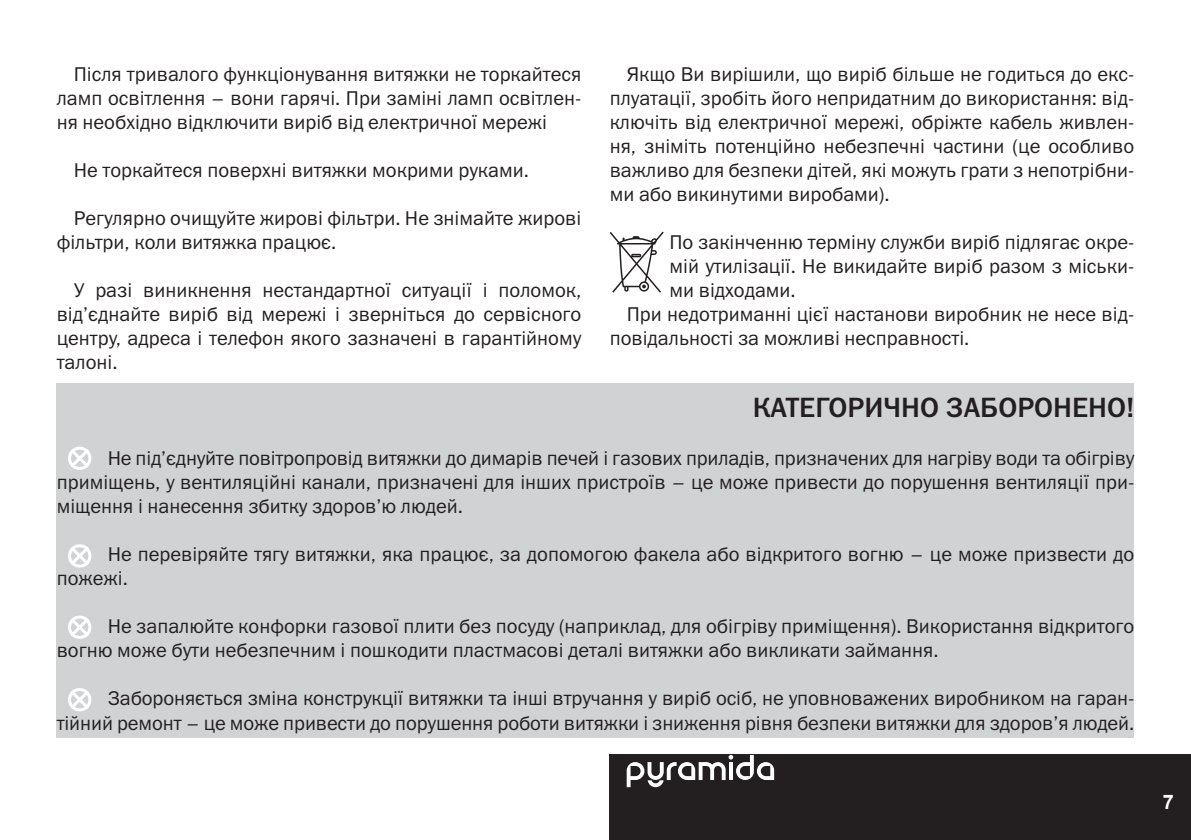
<style>
.page{position:relative;width:1191px;height:840px;background:#fff}
.page>*{position:absolute;margin:0;border:0;box-sizing:border-box;transform-origin:0 0}
.Main_text{font:28px "Franklin Gothic Medium C";color:#231f20}
.Main_text-2{font:20px/24px "Franklin Gothic Book C";color:#231f20;text-align:justify}
.Main_text_0{font:20px/24px "Franklin Gothic Book C";color:#231f20;text-align:justify}
.t1{font:700 20px "Arial";color:#fff}
</style>
<div class="page">
<div style="left:57px;top:383px;width:1077px;height:354px;background:#d1d2d4"></div>
<div style="left:609px;top:754px;width:582px;height:85px;background:#231f20"></div>
<svg style="left:626px;top:754px;width:148px;height:32px"></svg>
<svg style="left:68px;top:446px;width:23px;height:23px"></svg>
<svg style="left:68px;top:544px;width:23px;height:23px"></svg>
<svg style="left:68px;top:615px;width:23px;height:23px"></svg>
<svg style="left:68px;top:688px;width:23px;height:23px"></svg>
<svg style="left:609px;top:231px;width:55px;height:61px"></svg>
<p class="Main_text-2" style="left:57px;top:62px;width:526px;text-indent:17px">Після тривалого функціонування витяжки не торкайтеся ламп освітлення – вони гарячі. При заміні ламп освітлен&shy;ня необхідно відключити виріб від електричної мережі</p>
<p class="Main_text-2" style="left:74px;top:158px;width:457px">Не торкайтеся поверхні витяжки мокрими руками.</p>
<p class="Main_text-2" style="left:57px;top:206px;width:526px;text-indent:17px">Регулярно очищуйте жирові фільтри. Не знімайте жирові фільтри, коли витяжка працює.</p>
<p class="Main_text-2" style="left:57px;top:278px;width:526px;text-indent:17px">У разі виникнення нестандартної ситуації і поломок, від’єднайте виріб від мережі і зверніться до сервісного центру, адреса і телефон якого зазначені в гарантійному талоні.</p>
<p class="Main_text-2" style="left:609px;top:62px;width:526px;text-indent:17px">Якщо Ви вирішили, що виріб більше не годиться до екс&shy;плуатації, зробіть його непридатним до використання: від&shy;ключіть від електричної мережі, обріжте кабель живлен&shy;ня, зніміть потенційно небезпечні частини (це особливо важливо для безпеки дітей, які можуть грати з непотрібни&shy;ми або викинутими виробами).</p>
<p class="Main_text_0" style="left:669px;top:230px;width:466px">По закінченню терміну служби виріб підлягає окре&shy;мій утилізації. Не викидайте виріб разом з міськи&shy;ми відходами.</p>
<p class="Main_text-2" style="left:609px;top:302px;width:526px;text-indent:17px">При недотриманні цієї настанови виробник не несе від&shy;повідальності за можливі несправності.</p>
<p class="Main_text" style="left:753px;top:392px;width:383px">КАТЕГОРИЧНО ЗАБОРОНЕНО!</p>
<p class="Main_text-2" style="left:57px;top:446px;width:1079px;text-indent:51px">Не під’єднуйте повітропровід витяжки до димарів печей і газових приладів, призначених для нагріву води та обігріву приміщень, у вентиляційні канали, призначені для інших пристроїв – це може привести до порушення вентиляції при&shy;міщення і нанесення збитку здоров’ю людей.</p>
<p class="Main_text-2" style="left:57px;top:542px;width:1079px;text-indent:51px">Не перевіряйте тягу витяжки, яка працює, за допомогою факела або відкритого вогню – це може призвести до пожежі.</p>
<p class="Main_text-2" style="left:57px;top:614px;width:1079px;text-indent:51px">Не запалюйте конфорки газової плити без посуду (наприклад, для обігріву приміщення). Використання відкритого вогню може бути небезпечним і пошкодити пластмасові деталі витяжки або викликати займання.</p>
<p class="Main_text-2" style="left:57px;top:686px;width:1079px;text-align:right">Забороняється зміна конструкції витяжки та інші втручання у виріб осіб, не уповноважених виробником на гаран&shy;тійний ремонт – це може привести до порушення роботи витяжки і зниження рівня безпеки витяжки для здоров’я людей.</p>
<p class="t1" style="left:1162px;top:788px;width:13px">7</p>
</div>
